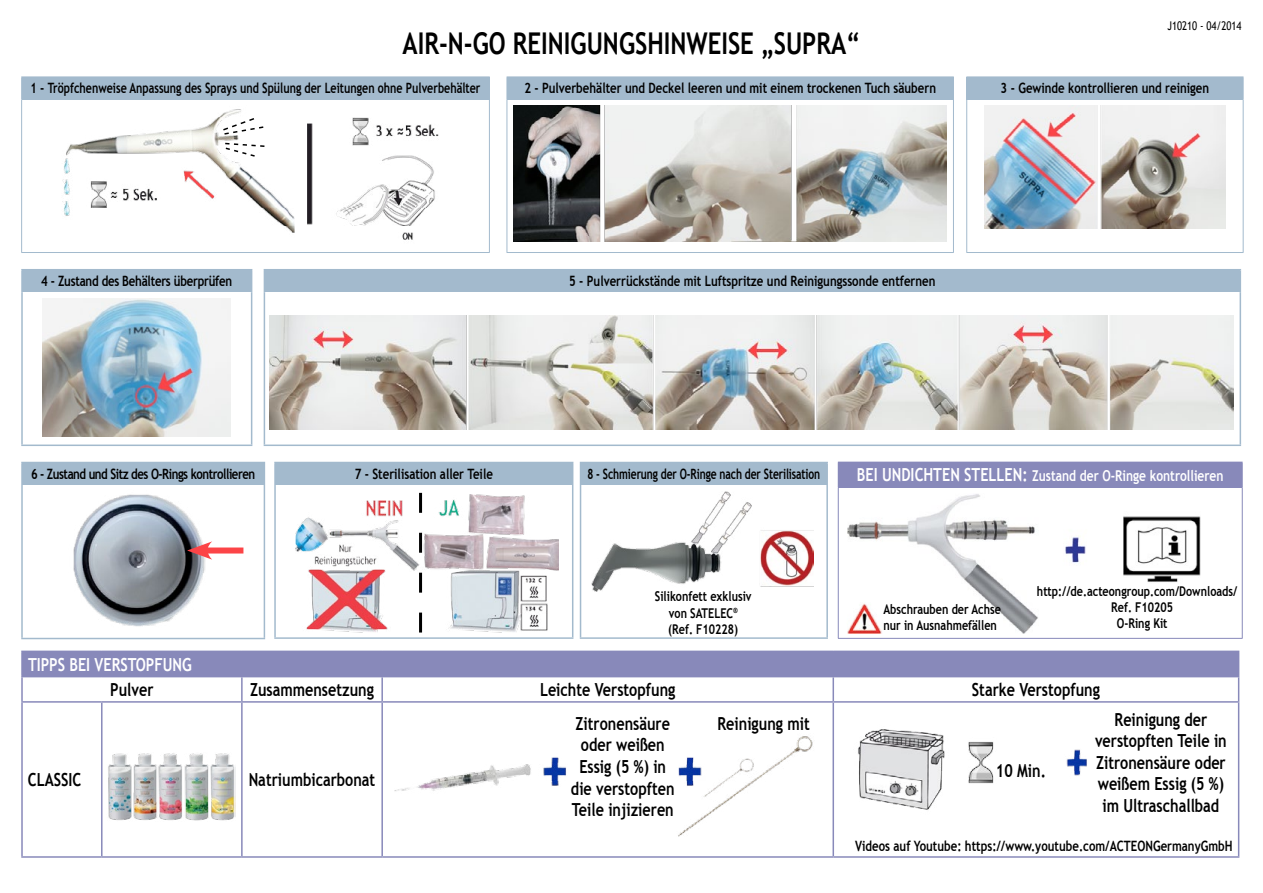
<style>
.page{position:relative;width:1263px;height:893px;background:#fff}
.page>*{position:absolute;margin:0;border:0;box-sizing:border-box;transform-origin:0 0}
.t1{font:700 30px "Trebuchet MS";color:#000;scale:.8 1}
.t2{font:700 18px/21.6px "Trebuchet MS";color:#000;text-align:center;scale:.8 1}
.t3{font:700 18px "Trebuchet MS";color:#fff;scale:.8 1}
.t4{font:700 15px "Trebuchet MS";color:#fff;scale:.8 1}
.t5{font:700 14.25px "Trebuchet MS";color:#000;scale:.8 1}
.t6{font:700 14.25px "Trebuchet MS";color:#000;scale:.75 1}
.t7{font:700 14.25px "Trebuchet MS";color:#000;scale:.72 1}
.t8{font:700 14.25px "Trebuchet MS";letter-spacing:-.04em;color:#000;scale:.8 1}
.t9{font:700 14.25px "Trebuchet MS";letter-spacing:-.02em;color:#000;scale:.8 1}
.t10{font:700 13.5px/16.2px "Trebuchet MS";color:#000;text-align:center;scale:.8 1}
.t11{font:12px "Trebuchet MS";color:#000;scale:.8 1}
.s1{font-size:18px}
</style>
<div class="page">
<div style="left:838px;top:462px;width:404px;height:25px;background:#8889ba"></div>
<svg style="left:1242px;top:462px;width:1px;height:25px"></svg>
<hr style="left:838px;top:487px;width:404px;height:1px;background:#8889ba">
<hr style="left:838px;top:488px;width:1px;height:150px;background:#8889ba">
<hr style="left:1242px;top:488px;width:1px;height:150px;background:#8889ba">
<hr style="left:838px;top:638px;width:404px;height:1px;background:#8889ba">
<img style="left:847px;top:494px;width:354px;height:139px">
<div style="left:22px;top:270px;width:230px;height:22px;background:#a3bacd"></div>
<hr style="left:21px;top:269px;width:231px;height:1px;background:#a3bacd">
<hr style="left:21px;top:270px;width:2px;height:22px;background:#a3bacd">
<hr style="left:21px;top:292px;width:2px;height:153px;background:#a3bacd">
<hr style="left:251px;top:292px;width:1px;height:153px;background:#a3bacd">
<hr style="left:21px;top:445px;width:231px;height:1px;background:#a3bacd">
<img style="left:43px;top:298px;width:188px;height:139px">
<div style="left:264px;top:270px;width:976px;height:22px;background:#a3bacd"></div>
<hr style="left:264px;top:269px;width:977px;height:1px;background:#a3bacd">
<hr style="left:1239px;top:270px;width:2px;height:22px;background:#a3bacd">
<hr style="left:264px;top:292px;width:1px;height:153px;background:#a3bacd">
<hr style="left:1239px;top:292px;width:2px;height:153px;background:#a3bacd">
<hr style="left:264px;top:445px;width:977px;height:1px;background:#a3bacd">
<div style="left:275px;top:462px;width:298px;height:23px;background:#a3bacd"></div>
<hr style="left:274px;top:462px;width:299px;height:1px;background:#a3bacd">
<hr style="left:274px;top:463px;width:2px;height:22px;background:#a3bacd">
<hr style="left:274px;top:485px;width:2px;height:152px;background:#a3bacd">
<hr style="left:572px;top:485px;width:1px;height:152px;background:#a3bacd">
<hr style="left:274px;top:637px;width:299px;height:2px;background:#a3bacd">
<div style="left:22px;top:651px;width:1217px;height:26px;background:#8889ba"></div>
<hr style="left:21px;top:651px;width:81px;height:1px;background:#8889ba">
<hr style="left:21px;top:652px;width:2px;height:24px;background:#8889ba">
<hr style="left:21px;top:676px;width:81px;height:1px;background:#8889ba">
<hr style="left:21px;top:677px;width:2px;height:24px;background:#8889ba">
<hr style="left:241px;top:677px;width:2px;height:24px;background:#8889ba">
<hr style="left:381px;top:677px;width:2px;height:24px;background:#8889ba">
<hr style="left:832px;top:677px;width:2px;height:24px;background:#8889ba">
<svg style="left:1238px;top:677px;width:1px;height:24px"></svg>
<hr style="left:21px;top:701px;width:81px;height:2px;background:#8889ba">
<hr style="left:21px;top:703px;width:2px;height:153px;background:#8889ba">
<hr style="left:102px;top:701px;width:140px;height:2px;background:#8889ba">
<hr style="left:101px;top:703px;width:2px;height:153px;background:#8889ba">
<hr style="left:242px;top:701px;width:140px;height:2px;background:#8889ba">
<hr style="left:241px;top:703px;width:2px;height:153px;background:#8889ba">
<hr style="left:382px;top:701px;width:451px;height:2px;background:#8889ba">
<hr style="left:381px;top:703px;width:2px;height:153px;background:#8889ba">
<hr style="left:833px;top:701px;width:406px;height:2px;background:#8889ba">
<hr style="left:832px;top:703px;width:2px;height:153px;background:#8889ba">
<hr style="left:1238px;top:703px;width:1px;height:153px;background:#8889ba">
<hr style="left:21px;top:856px;width:81px;height:2px;background:#8889ba">
<hr style="left:102px;top:856px;width:140px;height:2px;background:#8889ba">
<hr style="left:242px;top:856px;width:140px;height:2px;background:#8889ba">
<hr style="left:382px;top:856px;width:451px;height:2px;background:#8889ba">
<hr style="left:833px;top:856px;width:406px;height:2px;background:#8889ba">
<img style="left:858px;top:729px;width:229px;height:81px">
<img style="left:394px;top:736px;width:419px;height:101px">
<img style="left:108px;top:753px;width:128px;height:68px">
<div style="left:22px;top:77px;width:467px;height:22px;background:#a3bacd"></div>
<svg style="left:21px;top:77px;width:1px;height:22px"></svg>
<svg style="left:489px;top:77px;width:1px;height:22px"></svg>
<hr style="left:21px;top:99px;width:1px;height:153px;background:#a3bacd">
<hr style="left:489px;top:99px;width:1px;height:153px;background:#a3bacd">
<hr style="left:21px;top:252px;width:469px;height:1px;background:#a3bacd">
<div style="left:507px;top:77px;width:446px;height:22px;background:#a3bacd"></div>
<svg style="left:953px;top:77px;width:1px;height:22px"></svg>
<hr style="left:507px;top:99px;width:1px;height:153px;background:#a3bacd">
<hr style="left:953px;top:99px;width:1px;height:153px;background:#a3bacd">
<hr style="left:507px;top:252px;width:447px;height:1px;background:#a3bacd">
<img style="left:514px;top:105px;width:433px;height:136px">
<div style="left:967px;top:77px;width:276px;height:22px;background:#a3bacd"></div>
<svg style="left:966px;top:77px;width:1px;height:22px"></svg>
<svg style="left:1243px;top:77px;width:1px;height:22px"></svg>
<hr style="left:966px;top:99px;width:1px;height:153px;background:#a3bacd">
<hr style="left:1243px;top:99px;width:1px;height:153px;background:#a3bacd">
<hr style="left:966px;top:252px;width:277px;height:1px;background:#a3bacd">
<img style="left:985px;top:105px;width:240px;height:124px">
<div style="left:22px;top:462px;width:242px;height:23px;background:#a3bacd"></div>
<hr style="left:21px;top:462px;width:244px;height:1px;background:#a3bacd">
<hr style="left:21px;top:463px;width:2px;height:22px;background:#a3bacd">
<svg style="left:264px;top:463px;width:1px;height:22px"></svg>
<hr style="left:21px;top:485px;width:2px;height:153px;background:#a3bacd">
<hr style="left:264px;top:485px;width:1px;height:153px;background:#a3bacd">
<hr style="left:21px;top:638px;width:244px;height:1px;background:#a3bacd">
<img style="left:73px;top:494px;width:132px;height:133px">
<div style="left:202px;top:547px;width:41px;height:6px;background:#fc4447"></div>
<svg style="left:187px;top:541px;width:25px;height:19px"></svg>
<div style="left:580px;top:462px;width:247px;height:23px;background:#a3bacd"></div>
<hr style="left:580px;top:462px;width:248px;height:1px;background:#a3bacd">
<hr style="left:826px;top:463px;width:2px;height:22px;background:#a3bacd">
<hr style="left:580px;top:485px;width:1px;height:152px;background:#a3bacd">
<hr style="left:826px;top:485px;width:2px;height:152px;background:#a3bacd">
<hr style="left:580px;top:637px;width:248px;height:2px;background:#a3bacd">
<img style="left:296px;top:494px;width:263px;height:138px">
<img style="left:49px;top:99px;width:426px;height:141px">
<img style="left:269px;top:316px;width:964px;height:113px">
<svg style="left:419px;top:493px;width:3px;height:139px"></svg>
<svg style="left:221px;top:117px;width:44px;height:19px"></svg>
<svg style="left:224px;top:142px;width:42px;height:16px"></svg>
<img style="left:591px;top:492px;width:222px;height:99px">
<p class="t11" style="left:1167px;top:19px;width:94px">J10210 - 04/2014</p>
<h1 class="t1" style="left:403px;top:24px;width:574px">AIR-N-GO REINIGUNGSHINWEISE „SUPRA“</h1>
<p class="t6" style="left:31px;top:79px;width:601px">1 - Tröpfchenweise Anpassung des Sprays und Spülung der Leitungen ohne Pulverbehälter</p>
<p class="t5" style="left:524px;top:79px;width:516px">2 - Pulverbehälter und Deckel leeren und mit einem trockenen Tuch säubern</p>
<p class="t5" style="left:1001px;top:79px;width:262px">3 - Gewinde kontrollieren und reinigen</p>
<p class="t9" style="left:41px;top:272px;width:240px">4 - Zustand des Behälters überprüfen</p>
<p class="t5" style="left:569px;top:272px;width:459px">5 - Pulverrückstände mit Luftspritze und Reinigungssonde entfernen</p>
<p class="t8" style="left:31px;top:465px;width:282px">6 - Zustand und Sitz des O-Rings kontrollieren</p>
<p class="t7" style="left:587px;top:465px;width:325px">8 - Schmierung der O-Ringe nach der Sterilisation</p>
<p class="t5" style="left:355px;top:465px;width:174px">7 - Sterilisation aller Teile</p>
<p class="t4" style="left:857px;top:467px;width:460px"><span class="s1">BEI UNDICHTEN STELLEN:</span> Zustand der O-Ringe kontrollieren</p>
<p class="t10" style="left:655px;top:588px;width:122px">Silikonfett exklusiv von SATELEC<sup>® </sup>(Ref. F10228)</p>
<p class="t10" style="left:883px;top:601px;width:149px;text-align:left">Abschrauben der Achse nur in Ausnahmefällen</p>
<p class="t10" style="left:1037px;top:583px;width:252px">http://de.acteongroup.com/Downloads/</p>
<p class="t10" style="left:1111px;top:599px;width:79px">Ref. F10205</p>
<p class="t10" style="left:1117px;top:615px;width:65px">O-Ring Kit</p>
<p class="t3" style="left:28px;top:653px;width:206px">TIPPS BEI VERSTOPFUNG</p>
<p class="t2" style="left:110px;top:679px;width:56px">Pulver</p>
<p class="t2" style="left:250px;top:679px;width:156px">Zusammensetzung</p>
<p class="t2" style="left:540px;top:679px;width:171px">Leichte Verstopfung</p>
<p class="t2" style="left:972px;top:679px;width:161px">Starke Verstopfung</p>
<p class="t2" style="left:28px;top:769px;width:68px">CLASSIC</p>
<p class="t2" style="left:249px;top:769px;width:160px">Natriumbicarbonat</p>
<p class="t2" style="left:571px;top:713px;width:131px">Zitronensäure oder weißen<br>Essig (5 %) in die verstopften<br>Teile injizieren</p>
<p class="t2" style="left:717px;top:713px;width:117px">Reinigung mit</p>
<p class="t2" style="left:996px;top:759px;width:64px">10 Min.</p>
<p class="t2" style="left:1095px;top:708px;width:166px">Reinigung der verstopften Teile in<br>Zitronensäure oder weißem Essig (5 %) im Ultraschallbad</p>
<p class="t5" style="left:855px;top:837px;width:473px">Videos auf Youtube: https://www.youtube.com/ACTEONGermanyGmbH</p>
</div>
